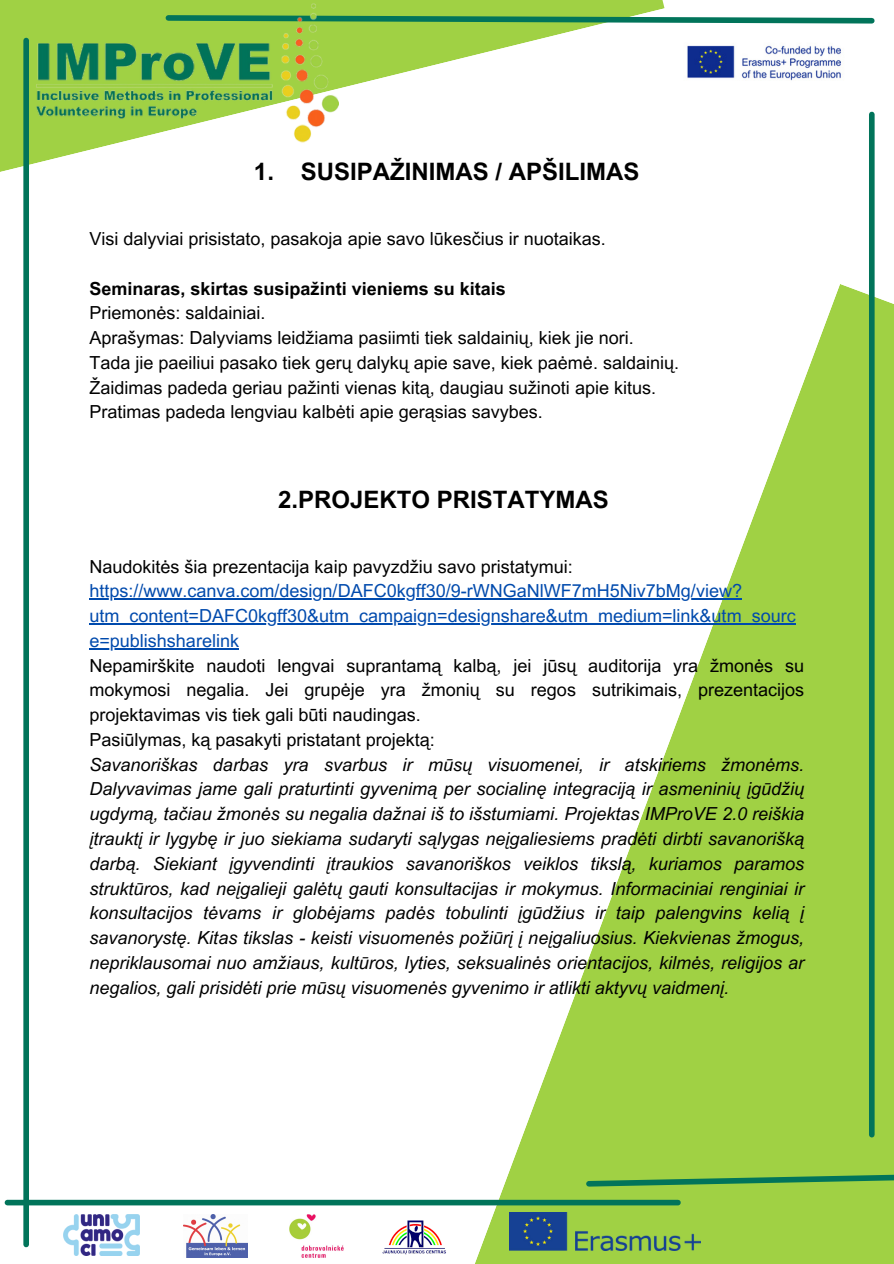
<style>
.page{position:relative;width:894px;height:1264px;background:#fff}
.page>*{position:absolute;margin:0;border:0;box-sizing:border-box;transform-origin:0 0}
.t1{font:700 24px "Arial MT Pro";color:#000}
.t2{font:italic 18px/24.8px "Arial MT Pro";color:#000}
.t3{font:18px/24.8px "Arial MT Pro";color:#000}
.t4{font:18px "Arial MT Pro";color:#004aad}
.t5{font:700 18px "Arial MT Pro";color:#000}
.s1{color:#004aad}
.s2{font-style:normal}
</style>
<div class="page">
<svg style="left:0;top:0;width:664px;height:172px"></svg>
<svg style="left:473px;top:284px;width:420px;height:979px;fill:#a0d144"></svg>
<div style="left:23px;top:41px;width:6px;height:1203px;background:#01745a"></div>
<svg style="left:338px;top:12px;width:537px;height:14px"></svg>
<div style="left:868px;top:114px;width:6px;height:1020px;background:#01745a"></div>
<div style="left:7px;top:1199px;width:670px;height:6px;background:#01745a"></div>
<svg style="left:583px;top:1171px;width:310px;height:18px;background:#6eb44a"></svg>
<img style="left:687px;top:45px;width:154px;height:36px">
<img style="left:382px;top:1220px;width:64px;height:35px">
<img style="left:32px;top:0;width:306px;height:144px">
<img style="left:63px;top:1214px;width:77px;height:41px">
<img style="left:184px;top:1214px;width:64px;height:43px">
<img style="left:289px;top:1214px;width:54px;height:43px">
<img style="left:510px;top:1212px;width:190px;height:38px">
<hr style="left:89px;top:598px;width:652px;height:1px;background:#004aad">
<hr style="left:89px;top:623px;width:706px;height:1px;background:#004aad">
<hr style="left:89px;top:648px;width:150px;height:1px;background:#004aad">
<p class="t1" style="left:254px;top:163px;width:387px">1. SUSIPAŽINIMAS / APŠILIMAS</p>
<p class="t3" style="left:89px;top:229px;width:518px">Visi dalyviai prisistato, pasakoja apie savo lūkesčius ir nuotaikas.</p>
<p class="t5" style="left:89px;top:281px;width:418px">Seminaras, skirtas susipažinti vieniems su kitais</p>
<p class="t3" style="left:89px;top:303px;width:178px">Priemonės: saldainiai.</p>
<h1 class="t3" style="left:89px;top:328px;width:546px">Aprašymas: Dalyviams leidžiama pasiimti tiek saldainių, kiek jie nori.</h1>
<p class="t3" style="left:89px;top:352px;width:591px">Tada jie paeiliui pasako tiek gerų dalykų apie save, kiek paėmė. saldainių.</p>
<p class="t3" style="left:89px;top:377px;width:568px">Žaidimas padeda geriau pažinti vienas kitą, daugiau sužinoti apie kitus.</p>
<p class="t3" style="left:89px;top:402px;width:455px">Pratimas padeda lengviau kalbėti apie gerąsias savybes.</p>
<p class="t1" style="left:278px;top:491px;width:332px">2.PROJEKTO PRISTATYMAS</p>
<p class="t3" style="left:89px;top:556px;width:485px">Naudokitės šia prezentacija kaip pavyzdžiu savo pristatymui:</p>
<p class="t4" style="left:89px;top:584px;width:654px">https://www.canva.com/design/DAFC0kgff30/9-rWNGaNlWF7mH5Niv7bMg/view?</p>
<p class="t4" style="left:89px;top:609px;width:707px">utm_content=DAFC0kgff30&amp;utm_campaign=designshare&amp;utm_medium=link&amp;utm_sourc</p>
<p class="t3" style="left:89px;top:630px;width:716px"><span class="s1">e=publishsharelink<br></span>Nepamirškite naudoti lengvai suprantamą kalbą, jei jūsų auditorija yra žmonės su mokymosi negalia. Jei grupėje yra žmonių su regos sutrikimais, prezentacijos</p>
<p class="t2" style="left:89px;top:704px;width:716px"><span class="s2">projektavimas vis tiek gali būti naudingas.<br>Pasiūlymas, ką pasakyti pristatant projektą:<br></span>Savanoriškas darbas yra svarbus ir mūsų visuomenei, ir atskiriems žmonėms.<br>Dalyvavimas jame gali praturtinti gyvenimą per socialinę integraciją ir asmeninių įgūdžių ugdymą, tačiau žmonės su negalia dažnai iš to išstumiami. Projektas IMProVE 2.0 reiškia įtrauktį ir lygybę ir juo siekiama sudaryti sąlygas neįgaliesiems pradėti dirbti savanorišką darbą. Siekiant įgyvendinti įtraukios savanoriškos veiklos tikslą, kuriamos paramos struktūros, kad neįgalieji galėtų gauti konsultacijas ir mokymus. Informaciniai renginiai ir konsultacijos tėvams ir globėjams padės tobulinti įgūdžius ir taip palengvins kelią į savanorystę. Kitas tikslas - keisti visuomenės požiūrį į neįgaliuosius. Kiekvienas žmogus, nepriklausomai nuo amžiaus, kultūros, lyties, seksualinės orientacijos, kilmės, religijos ar negalios, gali prisidėti prie mūsų visuomenės gyvenimo ir atlikti aktyvų vaidmenį.</p>
</div>
